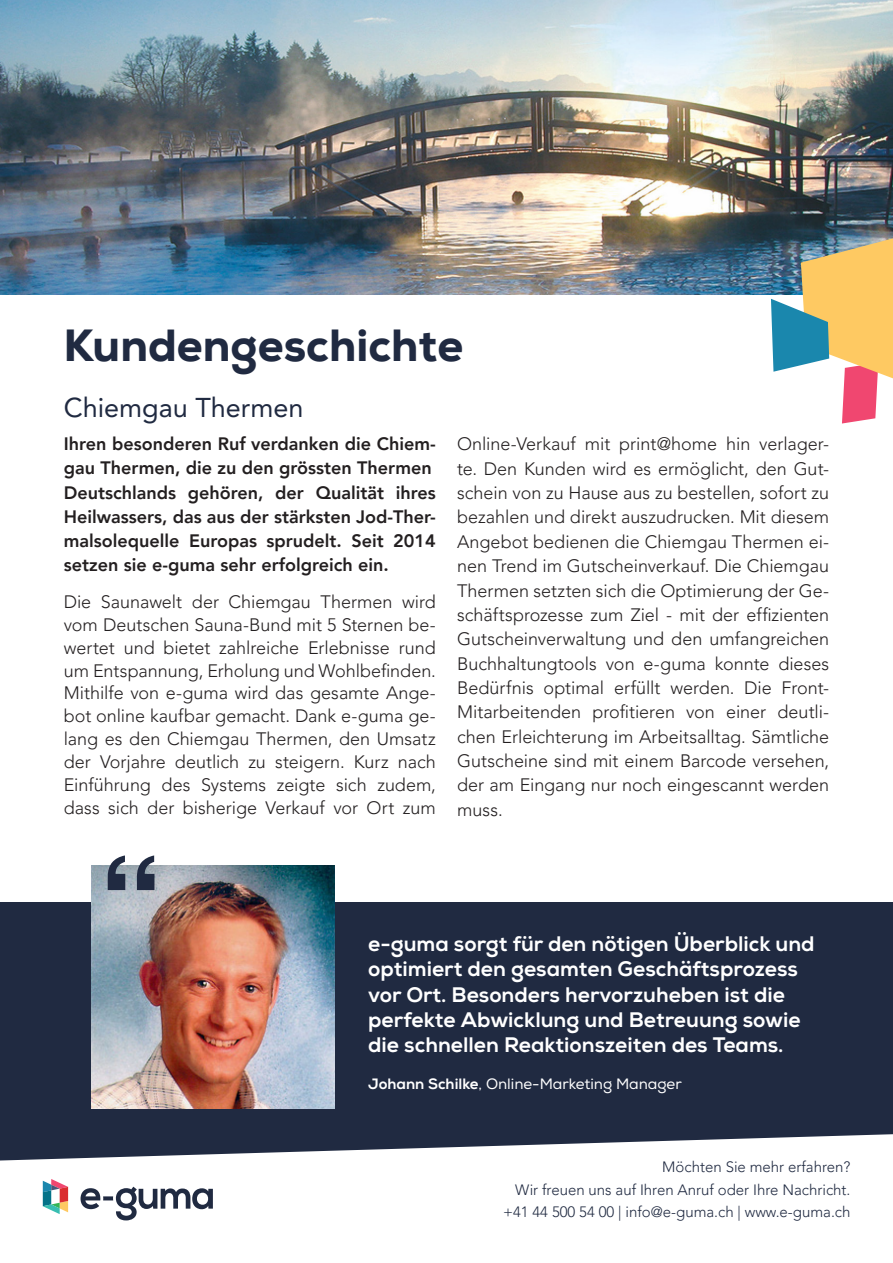
<style>
.page{position:relative;width:893px;height:1263px;background:#fff}
.page>*{position:absolute;margin:0;border:0;box-sizing:border-box;transform-origin:0 0}
.t1{font:800 45px "Nexa";color:#202a41}
.t2{font:27px "Avenir LT Pro";color:#202a41}
.t3{font:800 21px/25.2px "Nexa";color:#fff}
.t4{font:300 18px/24.3px "Avenir LT Pro";color:#231f20;text-align:justify}
.t5{font:800 18px/24.2px "Avenir LT Pro";color:#231f20}
.t6{font:300 15px/22.5px "Avenir LT Pro";color:#202a41;text-align:right}
.t7{font:15px "Nexa";color:#fff}
.s1{font-weight:800}
</style>
<div class="page">
<svg style="left:0;top:981px;width:893px;height:179px;fill:#202a41"></svg>
<svg style="left:81px;top:1187px;width:132px;height:33px"></svg>
<svg style="left:43px;top:1179px;width:25px;height:35px"></svg>
<img style="left:0;top:0;width:893px;height:295px">
<div style="left:0;top:902px;width:893px;height:79px;background:#202a41"></div>
<img style="left:91px;top:865px;width:244px;height:244px">
<svg style="left:108px;top:855px;width:46px;height:35px"></svg>
<svg style="left:771px;top:238px;width:122px;height:185px"></svg>
<h1 class="t1" style="left:63px;top:316px;width:401px">Kundengeschichte</h1>
<h2 class="t2" style="left:64px;top:391px;width:241px">Chiemgau Thermen</h2>
<p class="t5" style="left:64px;top:432px;width:374px">Ihren besonderen Ruf verdanken die Chiem&shy;gau Thermen, die zu den grössten Thermen Deutschlands gehören, der Qualität ihres Heilwassers, das aus der stärksten Jod-Ther&shy;malsolequelle Europas sprudelt. Seit 2014 setzen sie e-guma sehr erfolgreich ein.</p>
<p class="t4" style="left:64px;top:590px;width:374px;line-height:23px">Die Saunawelt der Chiemgau Thermen wird vom Deutschen Sauna-Bund mit 5 Sternen be&shy;wertet und bietet zahlreiche Erlebnisse rund um Entspannung, Erholung und Wohlbefinden.<br>Mithilfe von e-guma wird das gesamte Ange&shy;bot online kaufbar gemacht. Dank e-guma ge&shy;lang es den Chiemgau Thermen, den Umsatz der Vorjahre deutlich zu steigern. Kurz nach Einführung des Systems zeigte sich zudem, dass sich der bisherige Verkauf vor Ort zum</p>
<p class="t4" style="left:457px;top:432px;width:374px">Online-Verkauf mit print@home hin verlager&shy;te. Den Kunden wird es ermöglicht, den Gut&shy;schein von zu Hause aus zu bestellen, sofort zu bezahlen und direkt auszudrucken. Mit diesem Angebot bedienen die Chiemgau Thermen ei&shy;nen Trend im Gutscheinverkauf. Die Chiemgau Thermen setzten sich die Optimierung der Ge&shy;schäftsprozesse zum Ziel - mit der effizienten Gutscheinverwaltung und den umfangreichen Buchhaltungtools von e-guma konnte dieses Bedürfnis optimal erfüllt werden. Die Front-Mitarbeitenden profitieren von einer deutli&shy;chen Erleichterung im Arbeitsalltag. Sämtliche Gutscheine sind mit einem Barcode versehen, der am Eingang nur noch eingescannt werden muss.</p>
<p class="t3" style="left:368px;top:931px;width:448px">e-guma sorgt für den nötigen Überblick und optimiert den gesamten Geschäftsprozess vor Ort. Besonders hervorzuheben ist die perfekte Abwicklung und Betreuung sowie die schnellen Reaktionszeiten des Teams.</p>
<p class="t7" style="left:368px;top:1075px;width:315px"><span class="s1">Johann Schilke</span>, Online-Marketing Manager</p>
<p class="t6" style="left:503px;top:1156px;width:349px">Möchten Sie mehr erfahren?<br>Wir freuen uns auf Ihren Anruf oder Ihre Nachricht. +41 44 500 54 00 | info@e-guma.ch | www.e-guma.ch</p>
</div>
